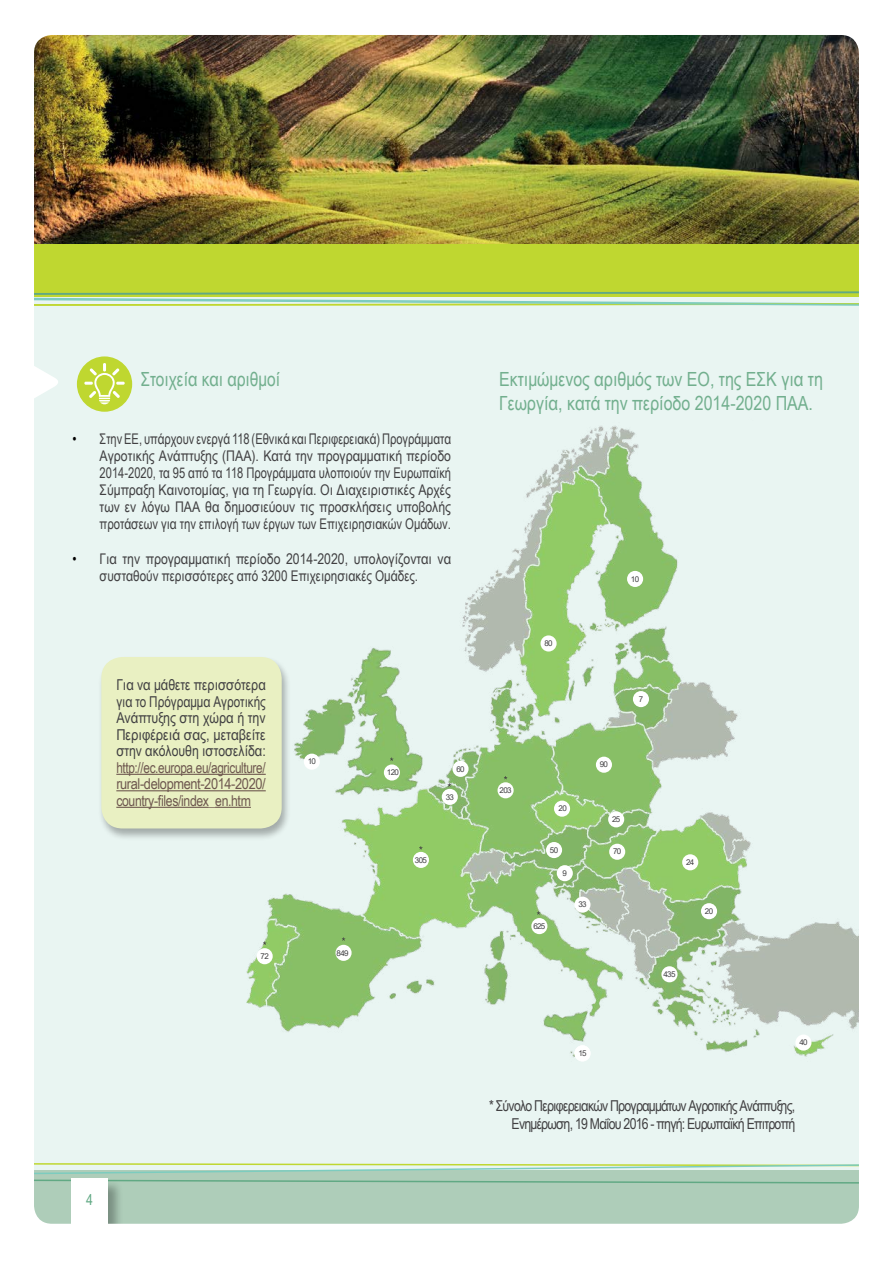
<style>
.page{position:relative;width:893px;height:1263px;background:#fff}
.page>*{position:absolute;margin:0;border:0;box-sizing:border-box;transform-origin:0 0}
.t1{font:19.5px/23.4px "Arial Narrow";color:#72af8e}
.t2{font:15px/16.5px "Arial Narrow";letter-spacing:-.05em;color:#414042;text-align:right}
.t3{font:15px/16.5px "Arial Narrow";letter-spacing:-.025em;color:#6e584f;text-align:justify;scale:.96 1}
.t4{font:15px "Arial Narrow";color:#61a984}
.t5{font:14.7px/17.1px "Arial Narrow";color:#414042;text-align:justify;scale:.92 1}
.t6{font:14.7px/17.1px "Arial Narrow";color:#414042;text-align:center}
.t7{font:7.95px "Arial";letter-spacing:-.08em;color:#414042}
.s1{color:#000}
</style>
<div class="page">
<img style="left:34px;top:35px;width:825px;height:1189px">
<h1 class="t1" style="left:141px;top:367px;width:141px">Στοιχεία και αριθμοί</h1>
<p class="t5" style="left:100px;top:430px;width:384px;text-indent:-27px"><span class="s1">•</span> Στην ΕΕ, υπάρχουν ενεργά 118 (Εθνικά και Περιφερειακά) Προγράμματα Αγροτικής Ανάπτυξης (ΠΑΑ). Κατά την προγραμματική περίοδο 2014-2020, τα 95 από τα 118 Προγράμματα υλοποιούν την Ευρωπαϊκή Σύμπραξη Καινοτομίας, για τη Γεωργία. Οι Διαχειριστικές Αρχές των εν λόγω ΠΑΑ θα δημοσιεύουν τις προσκλήσεις υποβολής προτάσεων για την επιλογή των έργων των Επιχειρησιακών Ομάδων.</p>
<p class="t6" style="left:73px;top:549px;width:380px"><span class="s1">•</span> Για την προγραμματική περίοδο 2014-2020, υπολογίζονται να συσταθούν περισσότερες από 3200 Επιχειρησιακές Ομάδες.</p>
<p class="t2" style="left:116px;top:676px;width:151px;text-align:justify">Για να μάθετε περισσότερα για το Πρόγραμμα Αγροτικής Ανάπτυξης στη χώρα ή την Περιφέρειά σας, μεταβείτε στην ακόλουθη ιστοσελίδα:</p>
<p class="t3" style="left:116px;top:759px;width:157px">http://ec.europa.eu/agriculture/ rural-delopment-2014-2020/ country-files/index_en.htm</p>
<p class="t7" style="left:261px;top:951px;width:10px">72</p>
<p class="t7" style="left:308px;top:756px;width:10px">10</p>
<p class="t7" style="left:337px;top:947px;width:14px">849</p>
<p class="t7" style="left:387px;top:767px;width:14px">120</p>
<p class="t7" style="left:456px;top:763px;width:10px">60</p>
<p class="t7" style="left:446px;top:791px;width:10px">33</p>
<p class="t7" style="left:415px;top:854px;width:14px">305</p>
<p class="t4" style="left:86px;top:1189px;width:8px">4</p>
<h1 class="t1" style="left:499px;top:367px;width:325px">Εκτιμώμενος αριθμός των ΕΟ, της ΕΣΚ για τη<br>Γεωργία, κατά την περίοδο 2014-2020 ΠΑΑ.</h1>
<p class="t7" style="left:544px;top:638px;width:10px">80</p>
<p class="t7" style="left:631px;top:573px;width:10px">10</p>
<p class="t7" style="left:639px;top:693px;width:6px">7</p>
<p class="t7" style="left:500px;top:785px;width:14px">203</p>
<p class="t7" style="left:600px;top:759px;width:10px">90</p>
<p class="t7" style="left:558px;top:803px;width:10px">20</p>
<p class="t7" style="left:550px;top:844px;width:10px">50</p>
<p class="t7" style="left:563px;top:868px;width:6px">9</p>
<p class="t7" style="left:533px;top:920px;width:14px">625</p>
<p class="t7" style="left:578px;top:899px;width:10px">33</p>
<p class="t7" style="left:612px;top:814px;width:10px">25</p>
<p class="t7" style="left:613px;top:846px;width:10px">70</p>
<p class="t7" style="left:686px;top:857px;width:10px">24</p>
<p class="t7" style="left:705px;top:906px;width:10px">20</p>
<p class="t7" style="left:663px;top:969px;width:14px">435</p>
<p class="t7" style="left:578px;top:1048px;width:10px">8015</p>
<p class="t7" style="left:799px;top:1037px;width:10px">40</p>
<p class="t2" style="left:489px;top:1096px;width:307px;line-height:18px">* Σύνολο Περιφερειακών Προγραμμάτων Αγροτικής Ανάπτυξης,<br>Ενημέρωση, 19 Μαΐου 2016 - πηγή: Ευρωπαϊκή Επιτροπή</p>
</div>
